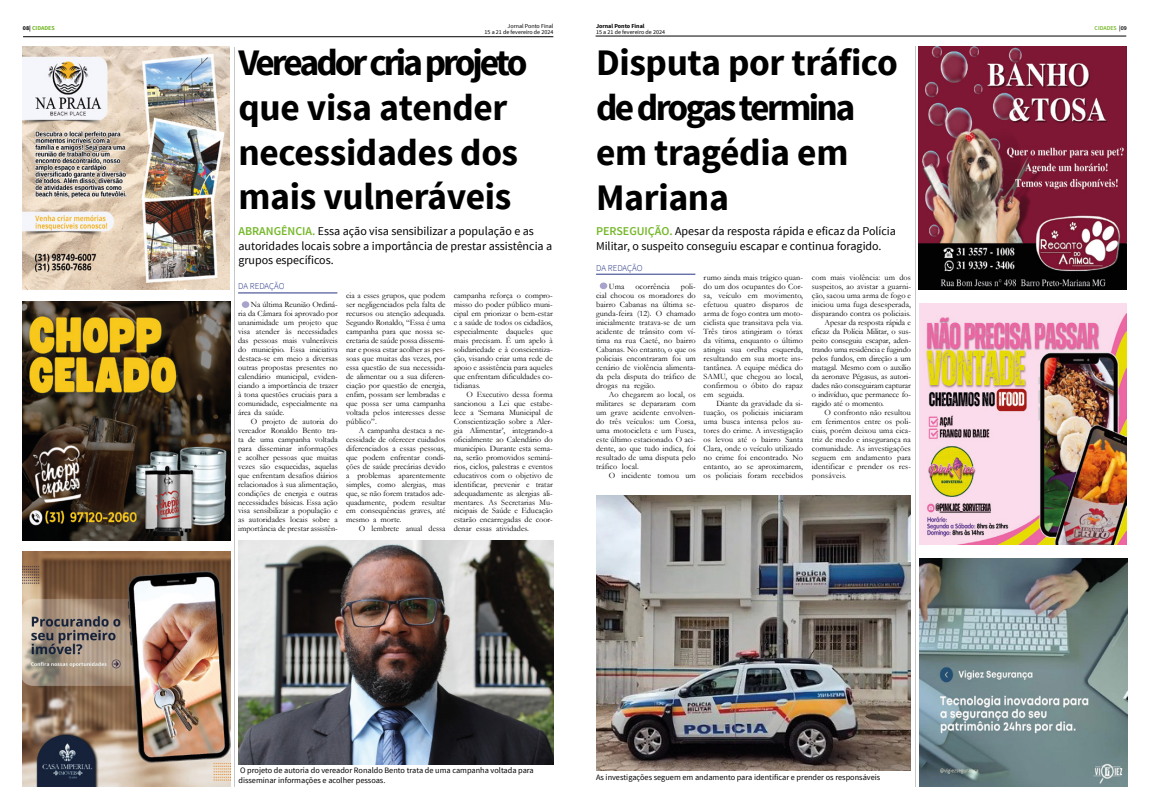
<style>
.page{position:relative;width:1149px;height:808px;background:#fff}
.page>*{position:absolute;margin:0;border:0;box-sizing:border-box;transform-origin:0 0}
.t1{font:700 37.42px/44.9px "Source Sans Pro";letter-spacing:-.01em;color:#000}
.t2{font:700 37.35px/44.8px "Source Sans Pro";letter-spacing:-.01em;color:#000}
.t3{font:12px/14.3px "Source Sans Pro";color:#000}
.t4{font:300 9px "Source Sans Pro";letter-spacing:-.01em;color:#283583}
.t5{font:8.25px/9px "Garamond";letter-spacing:.005em;color:#000;text-align:justify}
.t6{font:8.25px/9.9px "Source Sans Pro";color:#000}
.t7{font:8.25px "Garamond";letter-spacing:.035em;color:#000}
.t8{font:6px/6px "Source Sans Pro";color:#000;text-align:right}
.t9{font:700 6px "Source Sans Pro";color:#000}
.t10{font:700 6px "Source Sans Pro";color:#76b82a}
.t11{font:600 6px "Source Sans Pro";color:#76b82a}
.s1{color:#000}
.s2{font-weight:600;color:#76b82a}
</style>
<div class="page">
<hr style="left:23px;top:37px;width:530px;height:1px;background:#000">
<hr style="left:234px;top:47px;width:1px;height:739px;background:#c6c6c6">
<img style="left:23px;top:301px;width:207px;height:239px">
<img style="left:23px;top:551px;width:207px;height:235px">
<img style="left:23px;top:47px;width:206px;height:242px">
<hr style="left:238px;top:293px;width:99px;height:1px;background:#283583">
<div style="left:242px;top:301px;width:7px;height:7px;background:#a7a3cc;border-radius:50%"></div>
<img style="left:238px;top:540px;width:315px;height:225px">
<hr style="left:595px;top:36px;width:530px;height:1px;background:#000">
<img style="left:919px;top:559px;width:207px;height:228px">
<img style="left:919px;top:303px;width:207px;height:242px">
<hr style="left:915px;top:47px;width:1px;height:740px;background:#c6c6c6">
<hr style="left:596px;top:274px;width:99px;height:1px;background:#283583">
<div style="left:599px;top:282px;width:8px;height:7px;background:#a7a3cc;border-radius:50%"></div>
<img style="left:596px;top:496px;width:314px;height:274px">
<img style="left:918px;top:47px;width:207px;height:242px">
<p class="t10" style="left:23px;top:24px;width:33px"><span class="s1">08|</span> CIDADES</p>
<p class="t8" style="left:484px;top:23px;width:70px">Jornal Ponto Final<br>15 a 21 de fevereiro de 2024</p>
<h2 class="t2" style="left:238px;top:41px;width:290px">Vereador cria projeto que visa atender necessidades dos mais vulneráveis</h2>
<h3 class="t3" style="left:238px;top:224px;width:315px"><span class="s2">ABRANGÊNCIA.</span> Essa ação visa sensibilizar a população e as autoridades locais sobre a importância de prestar assistência a grupos específicos.</h3>
<p class="t4" style="left:238px;top:281px;width:48px">DA REDAÇÃO</p>
<p class="t5" style="left:238px;top:300px;width:101px;text-indent:13px">Na última Reunião Ordiná&shy;ria da Câmara foi aprovado por unanimidade um projeto que visa atender às necessidades das pessoas mais vulneráveis do município. Essa iniciativa destaca-se em meio a diversas outras propostas presentes no calendário municipal, eviden&shy;ciando a importância de trazer à tona questões cruciais para a comunidade, especialmente na área da saúde.</p>
<p class="t5" style="left:238px;top:416px;width:101px;text-indent:13px">O projeto de autoria do vereador Ronaldo Bento tra&shy;ta de uma campanha voltada para disseminar informações e acolher pessoas que muitas vezes são esquecidas, aquelas que enfrentam desafios diários relacionados à sua alimentação, condições de energia e outras necessidades básicas. Essa ação visa sensibilizar a população e as autoridades locais sobre a importância de prestar assistên-</p>
<p class="t5" style="left:346px;top:291px;width:101px">cia a esses grupos, que podem ser negligenciados pela falta de recursos ou atenção adequada.<br>Segundo Ronaldo, “Essa é uma campanha para que nossa se&shy;cretaria de saúde possa dissemi&shy;nar e possa estar acolher as pes&shy;soas que muitas das vezes, por essa questão de sua necessida&shy;de alimentar ou a sua diferen&shy;ciação por questão de energia, enfim, possam ser lembradas e que possa ser uma campanha voltada pelos interesses desse público”.</p>
<p class="t5" style="left:346px;top:425px;width:101px;text-indent:13px">A campanha destaca a ne&shy;cessidade de oferecer cuidados diferenciados a essas pessoas, que podem enfrentar condi&shy;ções de saúde precárias devido a problemas aparentemente simples, como alergias, mas que, se não forem tratados ade&shy;quadamente, podem resultar em consequências graves, até mesmo a morte.</p>
<p class="t5" style="left:359px;top:524px;width:88px">O lembrete anual dessa</p>
<p class="t5" style="left:453px;top:291px;width:100px">campanha reforça o compro&shy;misso do poder público muni&shy;cipal em priorizar o bem-estar e a saúde de todos os cidadãos, especialmente daqueles que mais precisam. É um apelo à solidariedade e à conscientiza&shy;ção, visando criar uma rede de apoio e assistência para aqueles que enfrentam dificuldades co&shy;tidianas.</p>
<p class="t5" style="left:453px;top:389px;width:100px;text-indent:13px">O Executivo dessa forma sancionou a Lei que estabe&shy;lece a ‘Semana Municipal de Conscientização sobre a Aler&shy;gia Alimentar’, integrando-a oficialmente ao Calendário do município. Durante esta sema&shy;na, serão promovidos seminá&shy;rios, ciclos, palestras e eventos educativos com o objetivo de identificar, prevenir e tratar adequadamente as alergias ali&shy;mentares. As Secretarias Mu&shy;nicipais de Saúde e Educação estarão encarregadas de coor&shy;denar essas atividades.</p>
<p class="t9" style="left:596px;top:22px;width:50px">Jornal Ponto Final</p>
<p class="t8" style="left:596px;top:29px;width:70px">15 a 21 de fevereiro de 2024</p>
<h1 class="t1" style="left:596px;top:41px;width:303px">Disputa por tráfico de drogas termina em tragédia em<br>Mariana</h1>
<h3 class="t3" style="left:596px;top:224px;width:301px"><span class="s2">PERSEGUIÇÃO.</span> Apesar da resposta rápida e eficaz da Polícia<br>Militar, o suspeito conseguiu escapar e continua foragido.</h3>
<p class="t4" style="left:596px;top:263px;width:48px">DA REDAÇÃO</p>
<p class="t5" style="left:608px;top:282px;width:17px">Uma</p>
<p class="t5" style="left:635px;top:282px;width:36px">ocorrência</p>
<p class="t5" style="left:811px;top:273px;width:100px">com mais violência: um dos</p>
<p class="t5" style="left:811px;top:282px;width:100px">suspeitos, ao avistar a guarni-</p>
<p class="t5" style="left:811px;top:291px;width:100px">ção, sacou uma arma de fogo e</p>
<p class="t5" style="left:811px;top:300px;width:100px">iniciou uma fuga desesperada,</p>
<p class="t5" style="left:811px;top:309px;width:100px">disparando contra os policiais.</p>
<p class="t5" style="left:824px;top:318px;width:88px">Apesar da resposta rápida e</p>
<p class="t5" style="left:811px;top:327px;width:100px">eficaz da Polícia Militar, o sus-</p>
<p class="t5" style="left:811px;top:336px;width:100px">peito conseguiu escapar, aden-</p>
<p class="t5" style="left:811px;top:345px;width:100px">trando uma residência e fugindo</p>
<p class="t5" style="left:811px;top:354px;width:100px">pelos fundos, em direção a um</p>
<p class="t5" style="left:811px;top:363px;width:100px">matagal. Mesmo com o auxílio</p>
<p class="t5" style="left:811px;top:372px;width:100px">da aeronave Pégasus, as autori-</p>
<p class="t5" style="left:811px;top:381px;width:100px">dades não conseguiram capturar</p>
<p class="t5" style="left:811px;top:390px;width:100px">o indivíduo, que permanece fo-</p>
<p class="t5" style="left:811px;top:399px;width:74px">ragido até o momento.</p>
<p class="t5" style="left:824px;top:408px;width:88px">O confronto não resultou</p>
<p class="t5" style="left:811px;top:417px;width:100px">em ferimentos entre os poli-</p>
<p class="t5" style="left:811px;top:426px;width:100px">ciais, porém deixou uma cica-</p>
<p class="t5" style="left:811px;top:435px;width:100px">triz de medo e insegurança na</p>
<p class="t5" style="left:811px;top:443px;width:100px">comunidade. As investigações</p>
<p class="t5" style="left:811px;top:452px;width:100px">seguem em andamento para</p>
<p class="t5" style="left:811px;top:461px;width:100px">identificar e prender os res-</p>
<p class="t7" style="left:811px;top:470px;width:36px">ponsáveis.</p>
<p class="t5" style="left:703px;top:273px;width:101px">rumo ainda mais trágico quan&shy;do um dos ocupantes do Cor&shy;sa, veículo em movimento, efetuou quatro disparos de arma de fogo contra um moto&shy;ciclista que transitava pela via.<br>Três tiros atingiram o tórax da vítima, enquanto o último atingiu sua orelha esquerda, resultando em sua morte ins&shy;tantânea. A equipe médica do SAMU, que chegou ao local, confirmou o óbito do rapaz em seguida.</p>
<p class="t5" style="left:703px;top:399px;width:101px;text-indent:13px">Diante da gravidade da si&shy;tuação, os policiais iniciaram uma busca intensa pelos au&shy;tores do crime. A investigação os levou até o bairro Santa Clara, onde o veículo utilizado no crime foi encontrado. No entanto, ao se aproximarem, os policiais foram recebidos</p>
<p class="t5" style="left:596px;top:282px;width:101px;text-indent:85px">poli&shy;cial chocou os moradores do bairro Cabanas na última se&shy;gunda-feira (12). O chamado inicialmente tratava-se de um acidente de trânsito com ví&shy;tima na rua Caeté, no bairro Cabanas. No entanto, o que os policiais encontraram foi um cenário de violência alimenta&shy;da pela disputa do tráfico de drogas na região.</p>
<p class="t5" style="left:596px;top:390px;width:101px;text-indent:13px">Ao chegarem ao local, os militares se depararam com um grave acidente envolven&shy;do três veículos: um Corsa, uma motocicleta e um Fusca, este último estacionado. O aci&shy;dente, ao que tudo indica, foi resultado de uma disputa pelo tráfico local.</p>
<p class="t5" style="left:608px;top:470px;width:88px">O incidente tomou um</p>
<p class="t6" style="left:238px;top:765px;width:297px">O projeto de autoria do vereador Ronaldo Bento trata de uma campanha voltada para disseminar informações e acolher pessoas.</p>
<p class="t6" style="left:596px;top:773px;width:285px">As investigações seguem em andamento para identificar e prender os responsáveis</p>
<p class="t11" style="left:1094px;top:25px;width:34px">CIDADES <span class="s1">|09</span></p>
</div>
